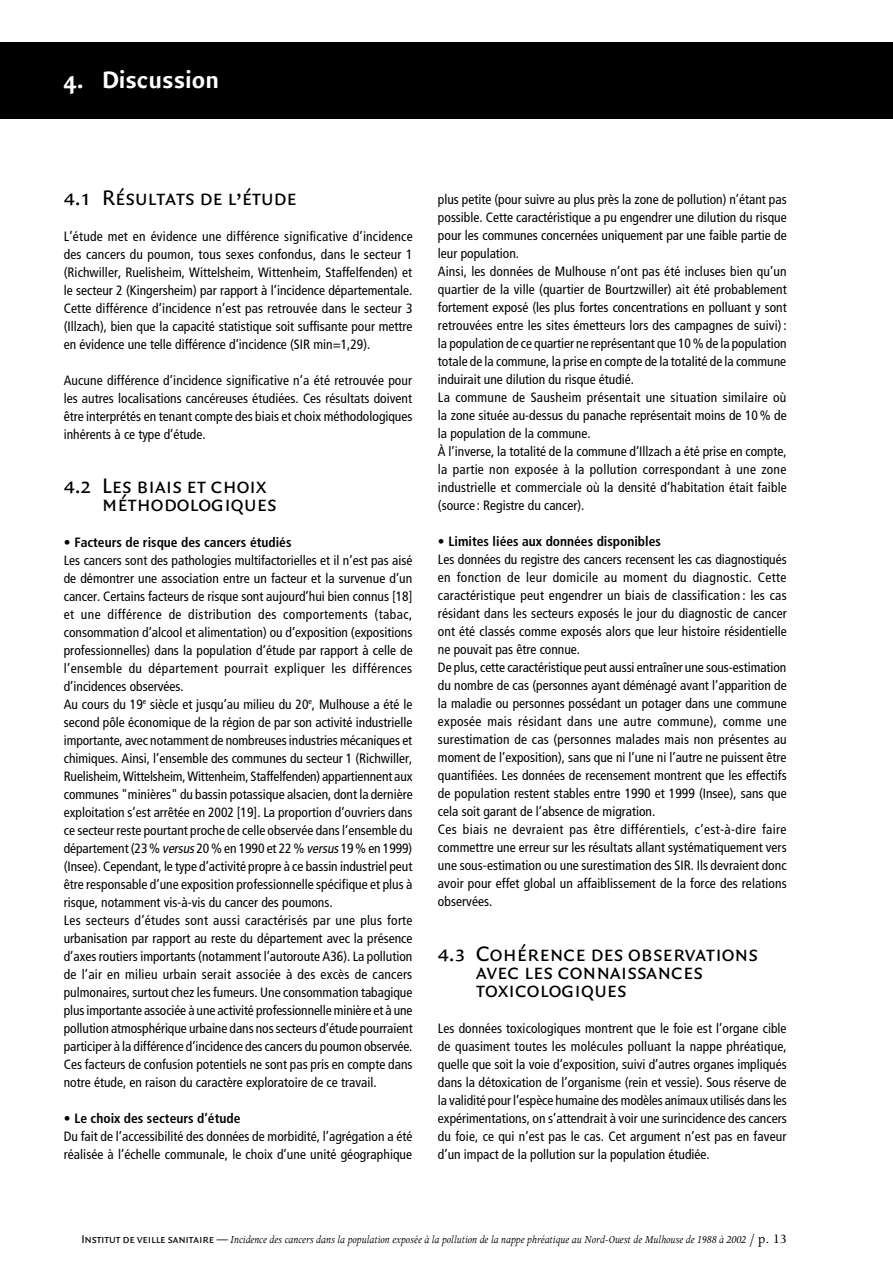
<style>
.page{position:relative;width:893px;height:1263px;background:#fff}
.page>*{position:absolute;margin:0;border:0;box-sizing:border-box;transform-origin:0 0}
.t1{font:700 25.5px "Quadraat Sans";color:#fff}
.t2{font:22.5px/18px "Quadraat Sans Caps";color:#000}
.t3{font:condensed 13.5px/18px "Frutiger LT Std";color:#000}
.t4{font:italic 12px "Apollo";color:#000;scale:.85 1}
.s1{font-weight:700}
.s2{font-style:italic}
.s3{font-family:"Quadraat Sans Caps";font-style:normal}
.s4{font-style:normal;font-size:14.25px}
</style>
<div class="page">
<div style="left:0;top:43px;width:893px;height:76px;background:#000"></div>
<h1 class="t1" style="left:64px;top:65px;width:157px">4. Discussion</h1>
<h2 class="t2" style="left:64px;top:188px;width:235px">4.1 Résultats de l’étude</h2>
<p class="t3" style="left:64px;top:227px;width:350px;text-align:justify">L’étude met en évidence une différence significative d’incidence des cancers du poumon, tous sexes confondus, dans le secteur 1 (Richwiller, Ruelisheim, Wittelsheim, Wittenheim, Staffelfenden) et le secteur 2 (Kingersheim) par rapport à l’incidence départementale.<br>Cette différence d’incidence n’est pas retrouvée dans le secteur 3 (Illzach), bien que la capacité statistique soit suffisante pour mettre en évidence une telle différence d’incidence (SIR min=1,29).</p>
<p class="t3" style="left:64px;top:371px;width:350px;text-align:justify">Aucune différence d’incidence significative n’a été retrouvée pour les autres localisations cancéreuses étudiées. Ces résultats doivent être interprétés en tenant compte des biais et choix méthodologiques inhérents à ce type d’étude.</p>
<h2 class="t2" style="left:102px;top:476px;width:176px;text-indent:-38px">4.2 Les biais et choix méthodologiques</h2>
<p class="t3" style="left:64px;top:533px;width:351px">• <span class="s1">Facteurs de risque des cancers étudiés<br></span>Les cancers sont des pathologies multifactorielles et il n’est pas aisé de démontrer une association entre un facteur et la survenue d’un cancer. Certains facteurs de risque sont aujourd’hui bien connus [18] et une différence de distribution des comportements (tabac, consommation d’alcool et alimentation) ou d’exposition (expositions professionnelles) dans la population d’étude par rapport à celle de l’ensemble du département pourrait expliquer les différences d’incidences observées.<br>Au cours du 19<sup>e</sup> siècle et jusqu’au milieu du 20<sup>e</sup>, Mulhouse a été le second pôle économique de la région de par son activité industrielle importante, avec notamment de nombreuses industries mécaniques et chimiques. Ainsi, l’ensemble des communes du secteur 1 (Richwiller, Ruelisheim, Wittelsheim, Wittenheim, Staffelfenden) appartiennent aux communes "minières" du bassin potassique alsacien, dont la dernière exploitation s’est arrêtée en 2002 [19]. La proportion d’ouvriers dans ce secteur reste pourtant proche de celle observée dans l’ensemble du département (23% <span class="s2">versus</span>20% en 1990 et 22% <span class="s2">versus</span>19% en 1999) (Insee). Cependant, le type d’activité propre à ce bassin industriel peut être responsable d’une exposition professionnelle spécifique et plus à risque, notamment vis-à-vis du cancer des poumons.<br>Les secteurs d’études sont aussi caractérisés par une plus forte urbanisation par rapport au reste du département avec la présence d’axes routiers importants (notamment l’autoroute A36). La pollution de l’air en milieu urbain serait associée à des excès de cancers pulmonaires, surtout chez les fumeurs. Une consommation tabagique plus importante associée à une activité professionnelle minière et à une pollution atmosphérique urbaine dans nos secteurs d’étude pourraient participer à la différence d’incidence des cancers du poumon observée.<br>Ces facteurs de confusion potentiels ne sont pas pris en compte dans notre étude, en raison du caractère exploratoire de ce travail.</p>
<p class="t3" style="left:64px;top:1109px;width:350px">• <span class="s1">Le choix des secteurs d’étude<br></span>Du fait de l’accessibilité des données de morbidité, l’agrégation a été réalisée à l’échelle communale, le choix d’une unité géographique</p>
<p class="t3" style="left:438px;top:191px;width:350px">plus petite (pour suivre au plus près la zone de pollution) n’étant pas possible. Cette caractéristique a pu engendrer une dilution du risque pour les communes concernées uniquement par une faible partie de leur population.<br>Ainsi, les données de Mulhouse n’ont pas été incluses bien qu’un quartier de la ville (quartier de Bourtzwiller) ait été probablement fortement exposé (les plus fortes concentrations en polluant y sont retrouvées entre les sites émetteurs lors des campagnes de suivi) : la population de ce quartier ne représentant que 10% de la population totale de la commune, la prise en compte de la totalité de la commune induirait une dilution du risque étudié.<br>La commune de Sausheim présentait une situation similaire où la zone située au-dessus du panache représentait moins de 10% de la population de la commune.<br>À l’inverse, la totalité de la commune d’Illzach a été prise en compte, la partie non exposée à la pollution correspondant à une zone industrielle et commerciale où la densité d’habitation était faible (source : Registre du cancer).</p>
<p class="t3" style="left:438px;top:533px;width:350px">• <span class="s1">Limites liées aux données disponibles<br></span>Les données du registre des cancers recensent les cas diagnostiqués en fonction de leur domicile au moment du diagnostic. Cette caractéristique peut engendrer un biais de classification : les cas résidant dans les secteurs exposés le jour du diagnostic de cancer ont été classés comme exposés alors que leur histoire résidentielle ne pouvait pas être connue.<br>De plus, cette caractéristique peut aussi entraîner une sous-estimation du nombre de cas (personnes ayant déménagé avant l’apparition de la maladie ou personnes possédant un potager dans une commune exposée mais résidant dans une autre commune), comme une surestimation de cas (personnes malades mais non présentes au moment de l’exposition), sans que ni l’une ni l’autre ne puissent être quantifiées. Les données de recensement montrent que les effectifs de population restent stables entre 1990 et 1999 (Insee), sans que cela soit garant de l’absence de migration.<br>Ces biais ne devraient pas être différentiels, c’est-à-dire faire commettre une erreur sur les résultats allant systématiquement vers une sous-estimation ou une surestimation des SIR. Ils devraient donc avoir pour effet global un affaiblissement de la force des relations observées.</p>
<h2 class="t2" style="left:476px;top:944px;width:283px;text-indent:-38px">4.3 Cohérence des observations avec les connaissances toxicologiques</h2>
<p class="t3" style="left:438px;top:1019px;width:350px;text-align:justify">Les données toxicologiques montrent que le foie est l’organe cible de quasiment toutes les molécules polluant la nappe phréatique, quelle que soit la voie d’exposition, suivi d’autres organes impliqués dans la détoxication de l’organisme (rein et vessie). Sous réserve de la validité pour l’espèce humaine des modèles animaux utilisés dans les expérimentations, on s’attendrait à voir une surincidence des cancers du foie, ce qui n’est pas le cas. Cet argument n’est pas en faveur d’un impact de la pollution sur la population étudiée.</p>
<p class="t4" style="left:81px;top:1233px;width:831px"><span class="s3">Institut de veille sanitaire —</span> Incidence des cancers dans la population exposée à la pollution de la nappe phréatique au Nord-Ouest de Mulhouse de 1988 à 2002 <span class="s4">/ p. 13</span></p>
</div>
